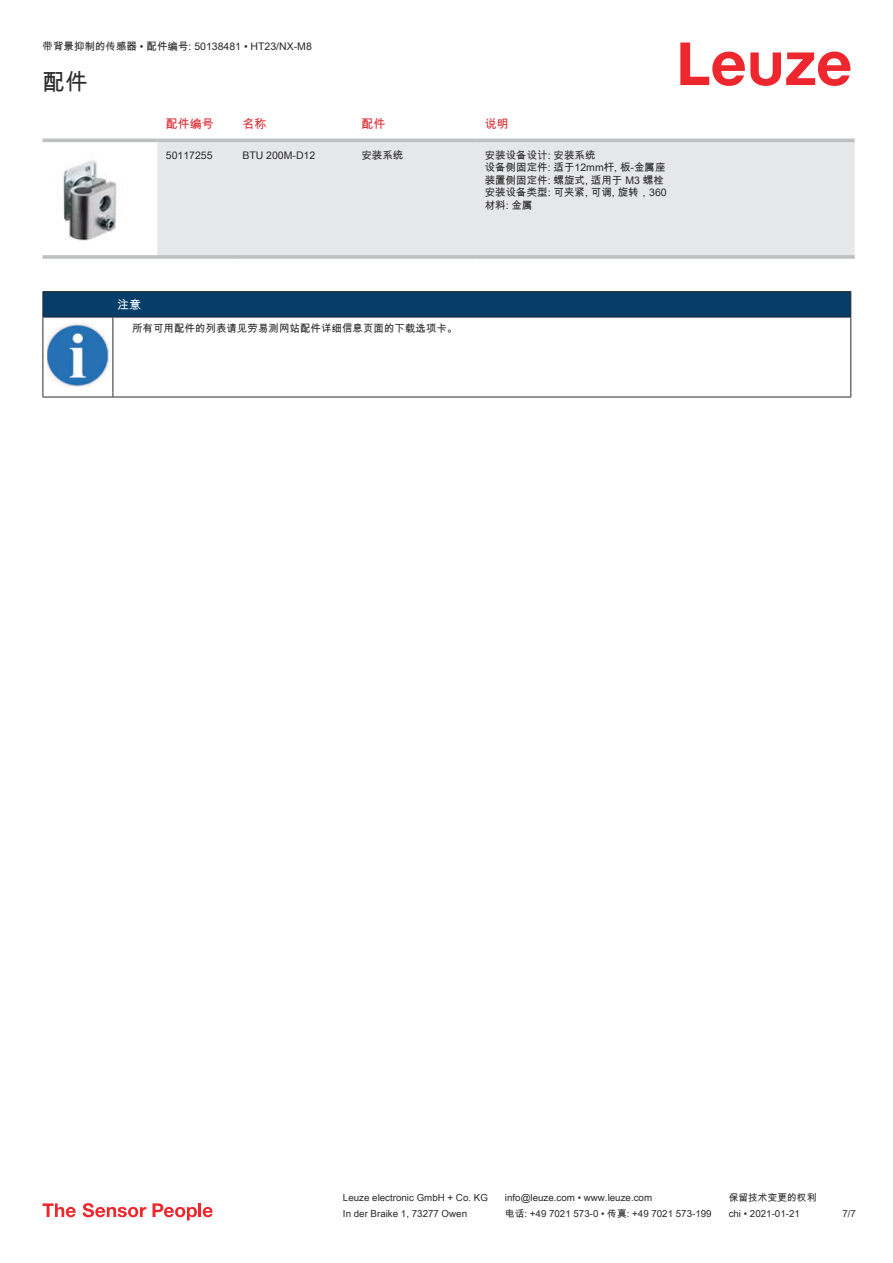
<style>
.page{position:relative;width:893px;height:1263px;background:#fff}
.page>*{position:absolute;margin:0;border:0;box-sizing:border-box;transform-origin:0 0}
.t1{font:22.5px "Arial Unicode MS";color:#2b292a}
.t2{font:12px "Arial Unicode MS";color:#db2a30}
.t3{font:12px "Arial Unicode MS";color:#fff}
.t4{font:10.5px/12.6px "Arial Unicode MS";color:#2b292a}
.t5{font:9.75px "Arial Unicode MS";color:#2b292a}
</style>
<div class="page">
<svg style="left:680px;top:43px;width:170px;height:43px"></svg>
<svg style="left:43px;top:138px;width:812px;height:1px"></svg>
<div style="left:157px;top:142px;width:698px;height:113px;background:#e6e7e9"></div>
<hr style="left:43px;top:139px;width:114px;height:3px;background:#bdbfc1">
<hr style="left:157px;top:139px;width:77px;height:3px;background:#bdbfc1">
<hr style="left:234px;top:139px;width:119px;height:3px;background:#bdbfc1">
<hr style="left:353px;top:139px;width:123px;height:3px;background:#bdbfc1">
<hr style="left:476px;top:139px;width:379px;height:3px;background:#bdbfc1">
<svg style="left:43px;top:255px;width:114px;height:4px"></svg>
<hr style="left:157px;top:255px;width:77px;height:4px;background:#bdbfc1">
<svg style="left:234px;top:255px;width:119px;height:4px"></svg>
<svg style="left:353px;top:255px;width:123px;height:4px"></svg>
<hr style="left:476px;top:255px;width:379px;height:4px;background:#bdbfc1">
<img style="left:63px;top:160px;width:54px;height:81px">
<svg style="left:44px;top:318px;width:806px;height:79px"></svg>
<hr style="left:43px;top:291px;width:70px;height:1px;background:#2b292a">
<hr style="left:43px;top:317px;width:70px;height:1px;background:#2b292a">
<hr style="left:113px;top:291px;width:738px;height:1px;background:#2b292a">
<div style="left:43px;top:292px;width:808px;height:25px;background:#063d69"></div>
<hr style="left:113px;top:317px;width:738px;height:1px;background:#2b292a">
<hr style="left:43px;top:317px;width:1px;height:75px;background:#2b292a">
<hr style="left:113px;top:317px;width:1px;height:75px;background:#2b292a">
<hr style="left:850px;top:317px;width:1px;height:75px;background:#2b292a">
<hr style="left:43px;top:397px;width:70px;height:1px;background:#2b292a">
<hr style="left:113px;top:397px;width:738px;height:1px;background:#2b292a">
<img style="left:47px;top:323px;width:61px;height:63px">
<div style="left:115px;top:318px;width:734px;height:20px;background:#fff"></div>
<svg style="left:43px;top:1203px;width:33px;height:14px"></svg>
<svg style="left:83px;top:1203px;width:63px;height:14px"></svg>
<svg style="left:153px;top:1203px;width:44px;height:17px"></svg>
<hr style="left:198px;top:1203px;width:3px;height:14px;background:#ed272d">
<svg style="left:203px;top:1207px;width:10px;height:10px"></svg>
<p class="t4" style="left:43px;top:40px;width:271px">带背景抑制的传感器 • 配件编号: 50138481 • HT23/NX-M8</p>
<h1 class="t1" style="left:43px;top:66px;width:46px">配件</h1>
<p class="t2" style="left:166px;top:115px;width:49px">配件编号</p>
<p class="t2" style="left:242px;top:115px;width:25px">名称</p>
<p class="t2" style="left:361px;top:115px;width:25px">配件</p>
<p class="t2" style="left:485px;top:115px;width:25px">说明</p>
<p class="t4" style="left:166px;top:148px;width:48px">50117255</p>
<p class="t4" style="left:242px;top:148px;width:74px">BTU 200M-D12</p>
<p class="t4" style="left:361px;top:148px;width:43px">安装系统</p>
<p class="t4" style="left:485px;top:148px;width:184px">安装设备设计: 安装系统<br>设备侧固定件: 适于12mm杆, 板-金属座装置侧固定件: 螺旋式, 适用于 M3 螺栓安装设备类型: 可夹紧, 可调, 旋转，360材料: 金属</p>
<p class="t3" style="left:117px;top:296px;width:25px">注意</p>
<p class="t4" style="left:132px;top:322px;width:327px">所有可用配件的列表请见劳易测网站配件详细信息页面的下载选项卡。</p>
<p class="t5" style="left:343px;top:1191px;width:146px">Leuze electronic GmbH + Co. KG</p>
<p class="t5" style="left:505px;top:1191px;width:149px">info@leuze.com • www.leuze.com</p>
<p class="t5" style="left:729px;top:1191px;width:89px">保留技术变更的权利</p>
<p class="t5" style="left:343px;top:1206px;width:126px">In der Braike 1, 73277 Owen</p>
<p class="t5" style="left:505px;top:1206px;width:208px">电话: +49 7021 573-0 • 传真: +49 7021 573-199</p>
<p class="t5" style="left:729px;top:1206px;width:73px">chi • 2021-01-21</p>
<p class="t5" style="left:842px;top:1206px;width:15px">7 /7</p>
</div>
